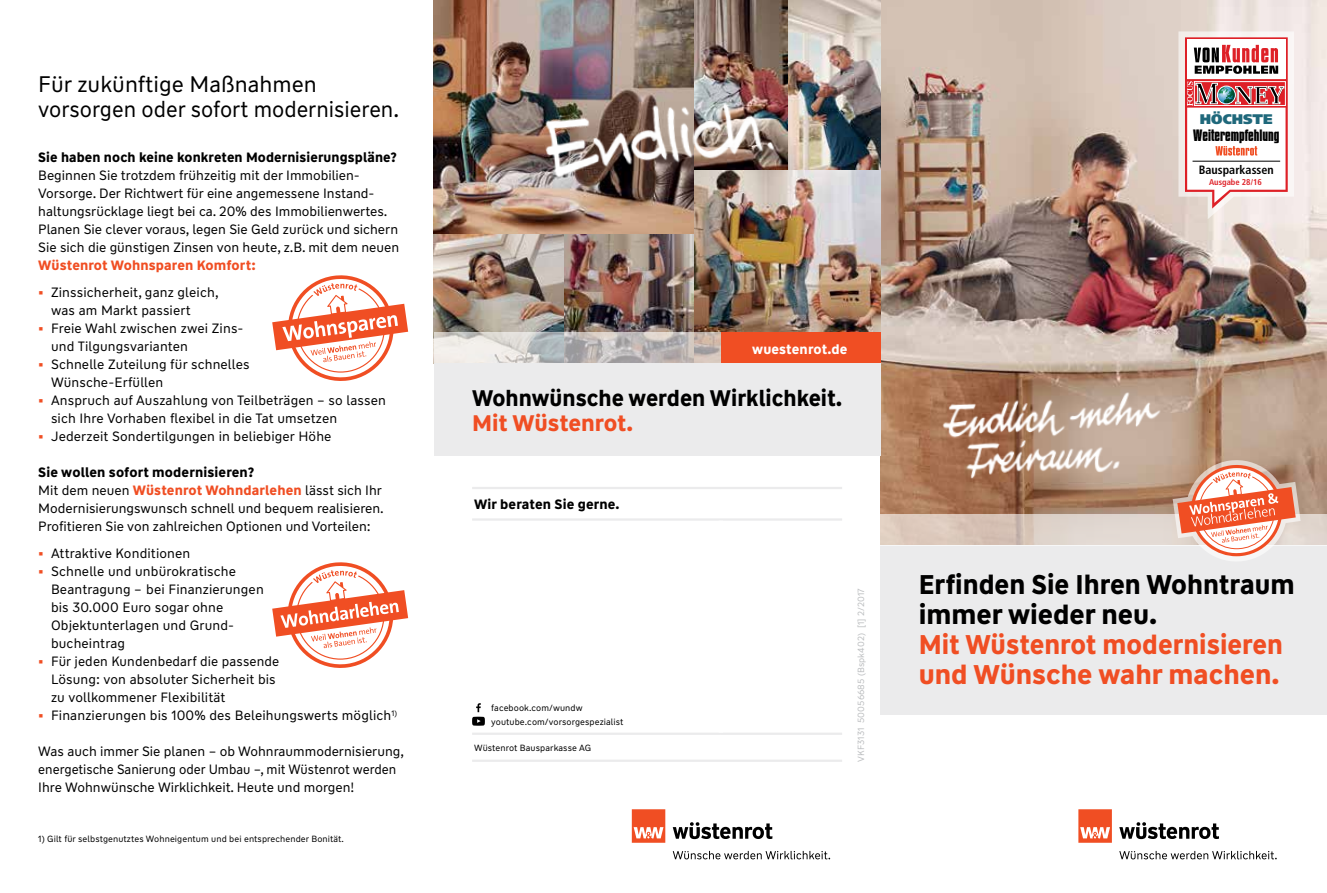
<style>
.page{position:relative;width:1327px;height:893px;background:#fff}
.page>*{position:absolute;margin:0;border:0;box-sizing:border-box;transform-origin:0 0}
.t1{font:700 27px/29.7px "WW Type";color:#f04e23;scale:.96 1}
.t2{font:700 27px/29.7px "WW Type";color:#000}
.t3{font:22.5px/24.8px "WW Type";color:#000}
.t4{font:700 22.5px "WW Type";color:#000;scale:.96 1}
.t5{font:700 22.5px "WW Type";color:#f04e23}
.t6{font:700 17.1px "Compacta Com";color:#000}
.t7{font:900 13.95px "Frutiger LT Pro";color:#1f687b}
.t8{font:13.5px/18px "WW Type";color:#000}
.t9{font:700 13.5px "WW Type";letter-spacing:.01em;color:#000}
.t10{font:700 13.5px "WW Type";letter-spacing:.01em;color:#f04e23}
.t11{font:700 13.5px "WW Type";letter-spacing:.01em;color:#fff}
.t12{font:700 condensed 12.15px "Frutiger LT Pro";color:#000}
.t13{font:9px/13.5px "WW Type";letter-spacing:.01em;color:#000}
.t14{font:9px "WW Type";letter-spacing:.01em;color:#bcbec0}
.t15{font:700 condensed 8.4px "Frutiger LT Pro";color:#de2027}
.s1{font-weight:700;color:#f04e23}
.s2{font-weight:700}
</style>
<div class="page">
<img style="left:880px;top:0;width:447px;height:514px">
<div style="left:880px;top:546px;width:447px;height:169px;background:#ebebec"></div>
<svg style="left:880px;top:514px;width:447px;height:31px;background:#dccec4"></svg>
<svg style="left:673px;top:851px;width:157px;height:8px"></svg>
<svg style="left:673px;top:822px;width:99px;height:17px"></svg>
<svg style="left:632px;top:809px;width:33px;height:34px"></svg>
<img style="left:940px;top:395px;width:128px;height:48px">
<img style="left:1068px;top:389px;width:111px;height:48px">
<img style="left:961px;top:435px;width:174px;height:50px">
<img style="left:434px;top:0;width:446px;height:333px">
<svg style="left:434px;top:333px;width:287px;height:31px;background:#cac6c4"></svg>
<div style="left:721px;top:333px;width:159px;height:31px;background:#f04e23"></div>
<div style="left:434px;top:364px;width:446px;height:92px;background:#ebebec"></div>
<svg style="left:472px;top:703px;width:13px;height:23px"></svg>
<hr style="left:472px;top:518px;width:249px;height:3px;background:#ebebec">
<hr style="left:721px;top:518px;width:121px;height:3px;background:#ebebec">
<hr style="left:472px;top:733px;width:249px;height:2px;background:#ebebec">
<hr style="left:721px;top:733px;width:121px;height:2px;background:#ebebec">
<hr style="left:472px;top:760px;width:249px;height:2px;background:#ebebec">
<hr style="left:721px;top:760px;width:121px;height:2px;background:#ebebec">
<hr style="left:472px;top:487px;width:249px;height:2px;background:#ebebec">
<hr style="left:721px;top:487px;width:121px;height:2px;background:#ebebec">
<img style="left:497px;top:46px;width:324px;height:144px">
<svg style="left:272px;top:562px;width:136px;height:106px"></svg>
<svg style="left:272px;top:275px;width:136px;height:106px"></svg>
<svg style="left:1178px;top:31px;width:116px;height:188px"></svg>
<svg style="left:1172px;top:457px;width:128px;height:104px"></svg>
<svg style="left:1119px;top:851px;width:157px;height:8px"></svg>
<svg style="left:1119px;top:822px;width:100px;height:17px"></svg>
<svg style="left:1078px;top:809px;width:34px;height:34px"></svg>
<h2 class="t3" style="left:38px;top:72px;width:362px">Für zukünftige Maßnahmen vorsorgen oder sofort modernisieren.</h2>
<p class="t9" style="left:38px;top:148px;width:360px">Sie haben noch keine konkreten Modernisierungspläne?</p>
<p class="t8" style="left:38px;top:166px;width:362px">Beginnen Sie trotzdem frühzeitig mit der Immobilien-Vorsorge. Der Richtwert für eine angemessene Instand&shy;haltungsrücklage liegt bei ca. 20% des Immobilienwertes.<br>Planen Sie clever voraus, legen Sie Geld zurück und sichern Sie sich die günstigen Zinsen von heute, z.B. mit dem neuen</p>
<p class="t10" style="left:38px;top:256px;width:219px">Wüstenrot Wohnsparen Komfort:</p>
<p class="t8" style="left:51px;top:283px;width:169px;text-indent:-13px"><span class="s1">•</span> Zinssicherheit, ganz gleich, was am Markt passiert</p>
<p class="t8" style="left:51px;top:319px;width:194px;text-indent:-13px"><span class="s1">•</span> Freie Wahl zwischen zwei Zins&shy;und Tilgungsvarianten</p>
<p class="t8" style="left:51px;top:355px;width:200px;text-indent:-13px"><span class="s1">•</span> Schnelle Zuteilung für schnelles<br>Wünsche-Erfüllen</p>
<p class="t8" style="left:51px;top:391px;width:336px;text-indent:-13px"><span class="s1">•</span> Anspruch auf Auszahlung von Teilbeträgen – so lassen sich Ihre Vorhaben flexibel in die Tat umsetzen</p>
<p class="t8" style="left:38px;top:427px;width:295px"><span class="s1">•</span> Jederzeit Sondertilgungen in beliebiger Höhe</p>
<p class="t8" style="left:38px;top:463px;width:347px"><span class="s2">Sie wollen sofort modernisieren?<br></span>Mit dem neuen <span class="s1">Wüstenrot Wohndarlehen</span> lässt sich Ihr Modernisierungswunsch schnell und bequem realisieren.<br>Profitieren Sie von zahlreichen Optionen und Vorteilen:</p>
<p class="t8" style="left:38px;top:544px;width:154px"><span class="s1">•</span> Attraktive Konditionen</p>
<p class="t8" style="left:51px;top:562px;width:214px;text-indent:-13px"><span class="s1">•</span> Schnelle und unbürokratische<br>Beantragung – bei Finanzierungen bis 30.000 Euro sogar ohne<br>Objektunterlagen und Grund&shy;bucheintrag</p>
<p class="t8" style="left:51px;top:652px;width:230px;text-indent:-13px"><span class="s1">•</span> Für jeden Kundenbedarf die passende<br>Lösung: von absoluter Sicherheit bis zu vollkommener Flexibilität</p>
<p class="t8" style="left:38px;top:706px;width:360px"><span class="s1">•</span> Finanzierungen bis 100% des Beleihungswerts möglich<sup>1)</sup></p>
<p class="t8" style="left:38px;top:742px;width:367px">Was auch immer Sie planen – ob Wohnraummodernisierung, energetische Sanierung oder Umbau –, mit Wüstenrot werden<br>Ihre Wohnwünsche Wirklichkeit. Heute und morgen!</p>
<p class="t13" style="left:38px;top:832px;width:307px">1) Gilt für selbstgenutztes Wohneigentum und bei entsprechender Bonität.</p>
<p class="t7" style="left:1200px;top:111px;width:74px">HÖCHSTE</p>
<p class="t6" style="left:1193px;top:126px;width:88px">Weiterempfehlung</p>
<p class="t12" style="left:1199px;top:162px;width:76px">Bausparkassen</p>
<p class="t15" style="left:1209px;top:178px;width:54px">Ausgabe 28/16</p>
<p class="t11" style="left:752px;top:340px;width:97px">wuestenrot.de</p>
<h2 class="t4" style="left:472px;top:384px;width:387px">Wohnwünsche werden Wirklichkeit.</h2>
<h2 class="t5" style="left:472px;top:409px;width:163px">Mit Wüstenrot.</h2>
<p class="t9" style="left:474px;top:495px;width:147px">Wir beraten Sie gerne.</p>
<p class="t13" style="left:491px;top:701px;width:134px">facebook.com/wundw youtube.com/vorsorgespezialist</p>
<p class="t13" style="left:474px;top:741px;width:118px">Wüstenrot Bausparkasse AG</p>
<p class="t14" style="left:855px;top:762px;width:175px;rotate:-90deg">VKF3131 50056685 (Bspk402) [1] 2/2017</p>
<h1 class="t2" style="left:918px;top:570px;width:377px">Erfinden Sie Ihren Wohntraum immer wieder neu.</h1>
<h1 class="t1" style="left:918px;top:629px;width:381px">Mit Wüstenrot modernisieren und Wünsche wahr machen.</h1>
</div>
